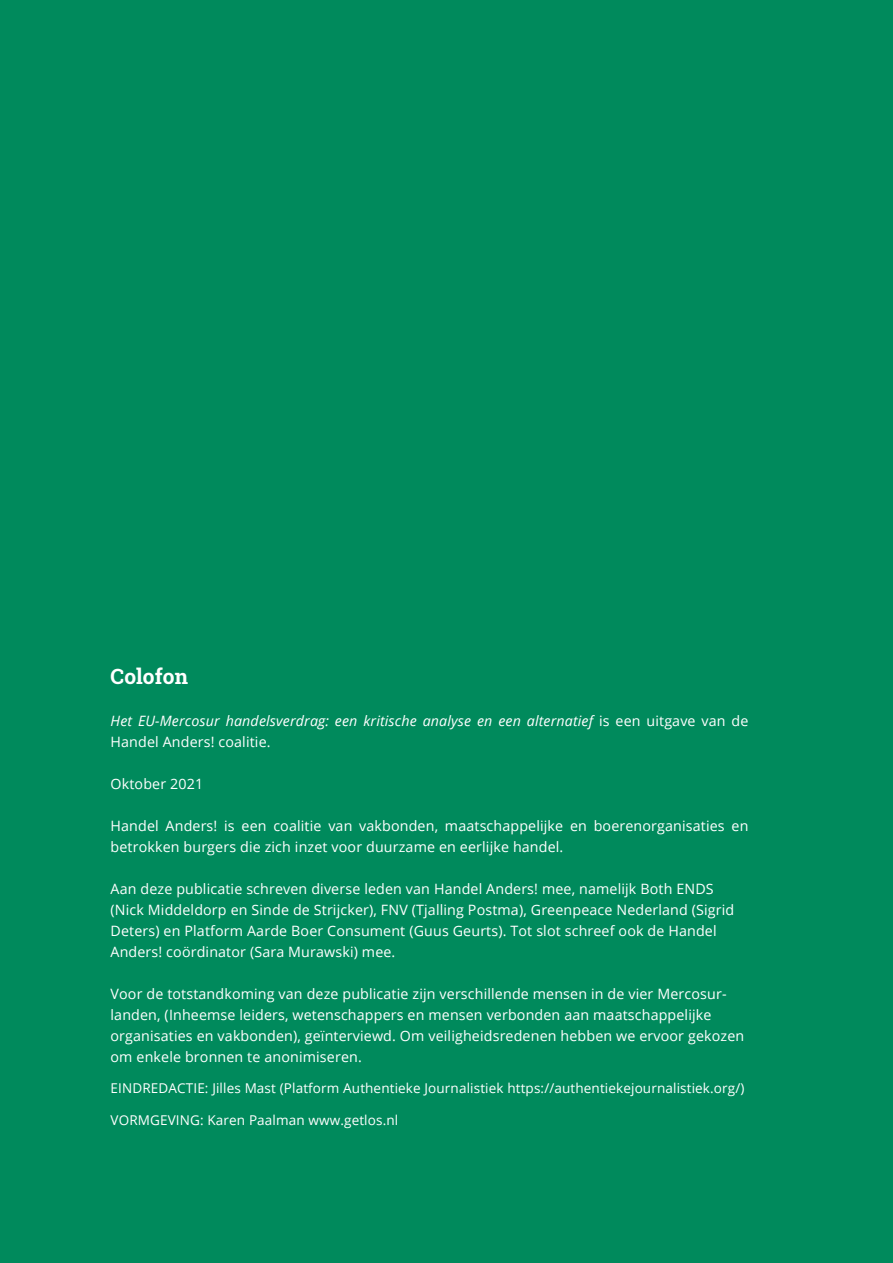
<style>
.page{position:relative;width:893px;height:1263px;background:#008a5c}
.page>*{position:absolute;margin:0;border:0;box-sizing:border-box;transform-origin:0 0}
.t1{font:700 21px "Roboto Slab";letter-spacing:.01em;color:#fff}
.t2{font:14.25px/21px "Open Sans";letter-spacing:.01em;color:#fff}
.t3{font:italic 14.25px/21px "Open Sans";letter-spacing:.01em;color:#fff}
.t4{font:13.5px "Open Sans";letter-spacing:.01em;color:#fff}
.s1{font-style:normal}
</style>
<div class="page">
<h1 class="t1" style="left:111px;top:662px;width:79px">Colofon</h1>
<p class="t3" style="left:111px;top:709px;width:639px">Het EU-Mercosur handelsverdrag: een kritische analyse en een alternatief <span class="s1">is een uitgave van de<br>Handel Anders! coalitie.</span></p>
<p class="t2" style="left:111px;top:773px;width:94px">Oktober 2021</p>
<p class="t2" style="left:111px;top:814px;width:639px">Handel Anders! is een coalitie van vakbonden, maatschappelijke en boerenorganisaties en betrokken burgers die zich inzet voor duurzame en eerlijke handel.</p>
<p class="t2" style="left:111px;top:877px;width:625px">Aan deze publicatie schreven diverse leden van Handel Anders! mee, namelijk Both ENDS (Nick Middeldorp en Sinde de Strijcker), FNV (Tjalling Postma), Greenpeace Nederland (Sigrid Deters) en Platform Aarde Boer Consument (Guus Geurts). Tot slot schreef ook de Handel Anders! coördinator (Sara Murawski) mee.</p>
<p class="t2" style="left:111px;top:983px;width:635px">Voor de totstandkoming van deze publicatie zijn verschillende mensen in de vier Mercosur&shy;landen, (Inheemse leiders, wetenschappers en mensen verbonden aan maatschappelijke organisaties en vakbonden), geïnterviewd. Om veiligheidsredenen hebben we ervoor gekozen om enkele bronnen te anonimiseren.</p>
<p class="t4" style="left:111px;top:1079px;width:635px">EINDREDACTIE: Jilles Mast (Platform Authentieke Journalistiek https://authentiekejournalistiek.org/)</p>
<p class="t4" style="left:111px;top:1110px;width:289px">VORMGEVING: Karen Paalman www.getlos.nl</p>
</div>
